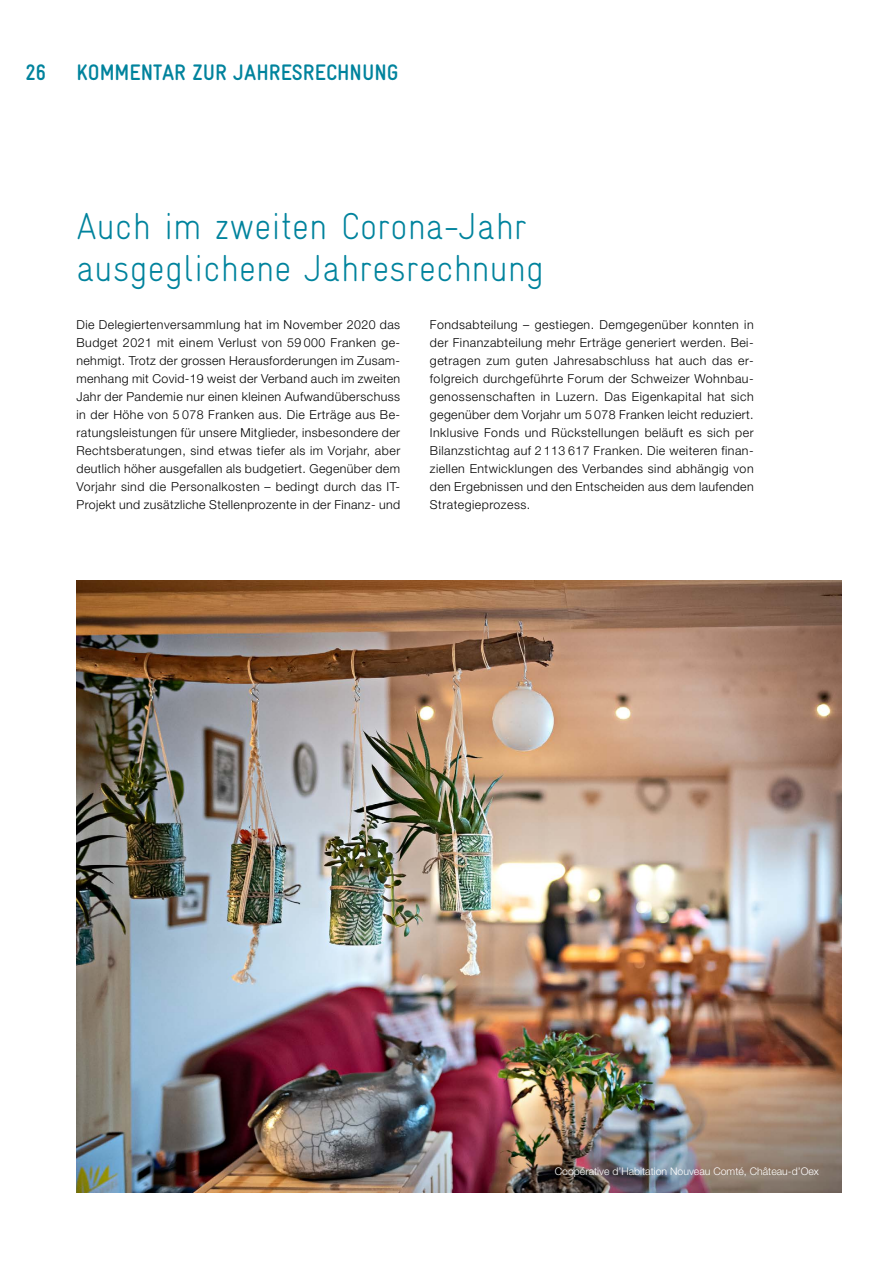
<style>
.page{position:relative;width:893px;height:1263px;background:#fff}
.page>*{position:absolute;margin:0;border:0;box-sizing:border-box;transform-origin:0 0}
.t1{font:300 37.5px/42px "Gravur Condensed";color:#00839d}
.t2{font:700 22.5px "Gravur Condensed";color:#00839d}
.t3{font:300 12.3px/18px "Helvetica Neue LT Pro";letter-spacing:.03em;color:#000;text-align:justify}
.t4{font:300 10.5px "Helvetica Neue LT Pro";color:#fff}
</style>
<div class="page">
<img style="left:77px;top:581px;width:765px;height:612px">
<h2 class="t2" style="left:26px;top:60px;width:22px">26</h2>
<h2 class="t2" style="left:77px;top:60px;width:324px">KOMMENTAR ZUR JAHRESRECHNUNG</h2>
<h1 class="t1" style="left:77px;top:205px;width:469px">Auch im zweiten Corona-Jahr ausgeglichene Jahresrechnung</h1>
<p class="t3" style="left:430px;top:315px;width:325px">Fondsabteilung – gestiegen. Demgegenüber konnten in der Finanzabteilung mehr Erträge generiert werden. Bei&shy;getragen zum guten Jahresabschluss hat auch das er&shy;folgreich durchgeführte Forum der Schweizer Wohnbau&shy;genossenschaften in Luzern. Das Eigenkapital hat sich gegenüber dem Vorjahr um 5 078 Franken leicht reduziert.<br>Inklusive Fonds und Rückstellungen beläuft es sich per Bilanzstichtag auf 2 113 617 Franken. Die weiteren finan&shy;ziellen Entwicklungen des Verbandes sind abhängig von den Ergebnissen und den Entscheiden aus dem laufenden Strategieprozess.</p>
<p class="t3" style="left:77px;top:315px;width:325px">Die Delegiertenversammlung hat im November 2020 das Budget 2021 mit einem Verlust von 59 000 Franken ge&shy;nehmigt. Trotz der grossen Herausforderungen im Zusam&shy;menhang mit Covid-19 weist der Verband auch im zweiten Jahr der Pandemie nur einen kleinen Aufwandüberschuss in der Höhe von 5 078 Franken aus. Die Erträge aus Be&shy;ratungsleistungen für unsere Mitglieder, insbesondere der Rechtsberatungen, sind etwas tiefer als im Vorjahr, aber deutlich höher ausgefallen als budgetiert. Gegenüber dem Vorjahr sind die Personalkosten – bedingt durch das IT-Projekt und zusätzliche Stellenprozente in der Finanz- und</p>
<p class="t4" style="left:555px;top:1164px;width:266px">Coopérative d’Habitation Nouveau Comté, Château-d’Oex</p>
</div>
